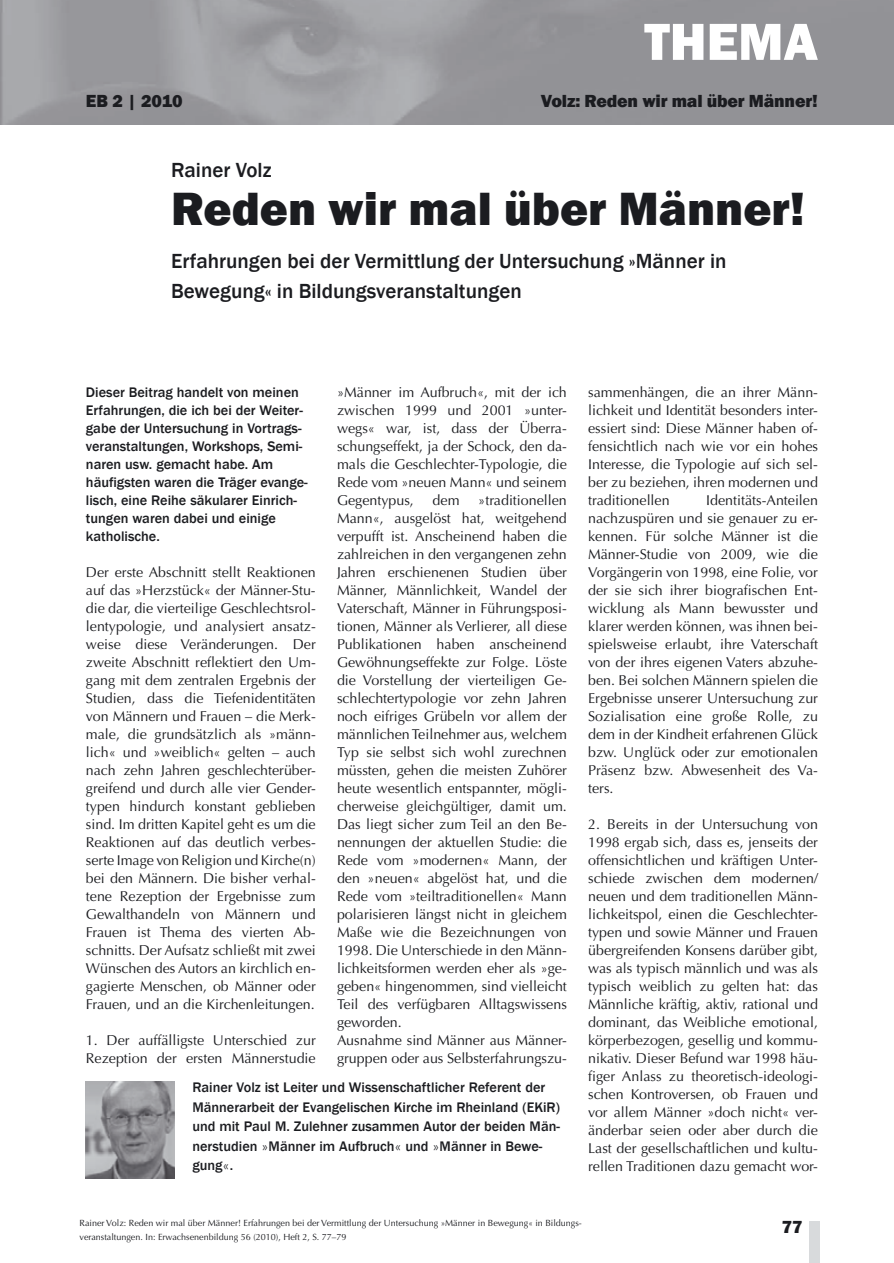
<style>
.page{position:relative;width:894px;height:1263px;background:#fff}
.page>*{position:absolute;margin:0;border:0;box-sizing:border-box;transform-origin:0 0}
.t1{font:800 54px "Franklin Gothic";color:#fff}
.t2{font:800 48px "Franklin Gothic";color:#1b1c20}
.t3{font:500 21px/30px "Franklin Gothic";color:#1b1c20}
.t4{font:800 18px "Franklin Gothic";letter-spacing:-.01em;color:#1b1c20}
.t5{font:14.25px/18px "Optima";color:#1b1c20;text-align:justify}
.t6{font:500 14.25px/18px "Franklin Gothic";color:#1b1c20}
.t7{font:9px/13.5px "Optima";color:#1b1c20}
.s1{font-family:"Optima";font-weight:400}
</style>
<div class="page">
<div style="left:809px;top:1221px;width:10px;height:42px;background:#d8dadc"></div>
<img style="left:86px;top:1082px;width:88px;height:97px">
<h1 class="t1" style="left:644px;top:10px;width:175px">THEMA</h1>
<p class="t4" style="left:86px;top:90px;width:98px">EB 2 | 2010</p>
<p class="t4" style="left:540px;top:90px;width:278px">Volz: Reden wir mal über Männer!</p>
<h3 class="t3" style="left:171px;top:155px;width:102px">Rainer Volz</h3>
<h2 class="t2" style="left:171px;top:181px;width:635px">Reden wir mal über Männer!</h2>
<h3 class="t3" style="left:171px;top:246px;width:556px">Erfahrungen bei der Vermittlung der Untersuchung »Männer in<br>Bewegung« in Bildungsveranstaltungen</h3>
<p class="t6" style="left:86px;top:383px;width:223px">Dieser Beitrag handelt von meinen<br>Erfahrungen, die ich bei der Weiter&shy;gabe der Untersuchung in Vortrags&shy;veranstaltungen, Workshops, Semi&shy;na ren usw. gemacht habe. Am häufigsten waren die Träger evange&shy;lisch, eine Reihe säkularer Ein rich&shy;tungen waren dabei und einige katholische.</p>
<p class="t5" style="left:86px;top:564px;width:231px">Der erste Abschnitt stellt Reaktionen auf das »Herzstück« der Männer-Stu&shy;die dar, die vierteilige Geschlechtsrol&shy;lentypologie, und analysiert ansatz&shy;weise diese Veränderungen. Der zweite Abschnitt reflektiert den Um&shy;gang mit dem zentralen Ergebnis der Studien, dass die Tiefenidentitäten von Männern und Frauen – die Merk&shy;male, die grundsätzlich als »männ&shy;lich« und »weiblich« gelten – auch nach zehn Jahren geschlechterüber&shy;greifend und durch alle vier Gender&shy;typen hindurch konstant geblieben sind. Im dritten Kapitel geht es um die Reaktionen auf das deutlich verbes&shy;serte Image von Religion und Kirche(n) bei den Männern. Die bisher verhal&shy;tene Rezeption der Ergebnisse zum Gewalthandeln von Männern und Frauen ist Thema des vierten Ab&shy;schnitts. Der Aufsatz schließt mit zwei Wünschen des Autors an kirchlich en&shy;gagierte Menschen, ob Männer oder Frauen, und an die Kirchenleitungen.</p>
<p class="t5" style="left:86px;top:1032px;width:231px">1. Der auffälligste Unterschied zur<br>Rezeption der ersten Männerstudie</p>
<p class="t5" style="left:337px;top:384px;width:231px">»Männer im Aufbruch«, mit der ich zwischen 1999 und 2001 »unter&shy;wegs« war, ist, dass der Überra&shy;schungseffekt, ja der Schock, den da&shy;mals die Geschlechter-Typologie, die Rede vom »neuen Mann« und seinem Gegentypus,</p>
<p class="t5" style="left:337px;top:492px;width:231px;text-align:left;text-indent:141px">»traditionellen Mann«, ausgelöst hat, weitgehend verpufft ist. Anscheinend haben die zahlreichen in den vergangenen zehn Jahren erschienenen Studien über Männer, Männlichkeit, Wandel der Vaterschaft, Männer in Führungsposi&shy;tionen, Männer als Verlierer, all diese Publikationen haben anscheinend Gewöhnungseffekte zur Folge. Löste die Vorstellung der vierteiligen Ge&shy;schlechtertypologie vor zehn Jahren noch eifriges Grübeln vor allem der männlichen Teilnehmer aus, welchem Typ sie selbst sich wohl zurechnen müssten, gehen die meisten Zuhörer heute wesentlich entspannter, mögli&shy;cherweise gleichgültiger, damit um.<br>Das liegt sicher zum Teil an den Be&shy;nennungen der aktuellen Studie: die Rede vom »modernen« Mann, der den »neuen« abgelöst hat, und die Rede vom »teiltraditionellen« Mann polarisieren längst nicht in gleichem Maße wie die Bezeichnungen von 1998. Die Unterschiede in den Männ&shy;lichkeitsformen werden eher als »ge&shy;geben« hingenommen, sind vielleicht Teil des verfügbaren Alltagswissens geworden.<br>Ausnahme sind Männer aus Männer&shy;gruppen oder aus Selbsterfahrungszu-</p>
<p class="t5" style="left:432px;top:492px;width:28px">dem</p>
<p class="t6" style="left:192px;top:1077px;width:369px;line-height:19.5px">Rainer Volz ist Leiter und Wissenschaftlicher Referent der Männerarbeit der Evangelischen Kirche im Rheinland (EKiR) und mit Paul M. Zulehner zusammen Autor der beiden Män&shy;nerstudien <span class="s1">»</span>Männer im Aufbruch<span class="s1">«</span> und <span class="s1">»</span>Männer in Bewe&shy;gung<span class="s1">«</span>.</p>
<p class="t5" style="left:588px;top:384px;width:231px">sammenhängen, die an ihrer Männ&shy;lichkeit und Identität besonders inter&shy;essiert sind: Diese Männer haben of&shy;fensichtlich nach wie vor ein hohes Interesse, die Typologie auf sich sel&shy;ber zu beziehen, ihren modernen und traditionellen</p>
<p class="t5" style="left:588px;top:492px;width:231px;text-indent:118px">Identitäts-Anteilen nach zuspüren und sie genauer zu er&shy;kennen. Für solche Männer ist die Männer-Studie von 2009, wie die Vorgängerin von 1998, eine Folie, vor der sie sich ihrer biografischen Ent&shy;wicklung als Mann bewusster und klarer werden können, was ihnen bei&shy;spielsweise erlaubt, ihre Vaterschaft von der ihres eigenen Vaters abzuhe&shy;ben. Bei solchen Männern spielen die Ergebnisse unserer Untersuchung zur Sozialisation eine große Rolle, zu dem in der Kindheit erfahrenen Glück bzw. Unglück oder zur emotionalen Präsenz bzw. Abwesenheit des Va&shy;ters.</p>
<p class="t5" style="left:588px;top:816px;width:231px">2. Bereits in der Untersuchung von 1998 ergab sich, dass es, jenseits der offensichtlichen und kräftigen Unter&shy;schiede zwischen dem modernen/ neuen und dem traditionellen Männ&shy;lichkeitspol, einen die Geschlechter&shy;typen und sowie Männer und Frauen übergreifenden Konsens darüber gibt, was als typisch männlich und was als typisch weiblich zu gelten hat: das Männliche kräftig, aktiv, rational und dominant, das Weibliche emotional, körperbezogen, gesellig und kommu&shy;nikativ. Dieser Befund war 1998 häu&shy;figer Anlass zu theoretisch-ideologi&shy;schen Kontroversen, ob Frauen und vor allem Männer »doch nicht« ver&shy;änderbar seien oder aber durch die Last der gesellschaftlichen und kultu&shy;rellen Traditionen dazu gemacht wor-</p>
<p class="t7" style="left:80px;top:1217px;width:503px">Rainer Volz: Reden wir mal über Männer! Erfahrungen bei der Vermittlung der Untersuchung »Männer in Bewegung« in Bildungs&shy;veranstaltungen. In: Erwachsenenbildung 56 (2010), Heft 2, S. 77–79</p>
<p class="t4" style="left:781px;top:1217px;width:22px">77</p>
</div>
